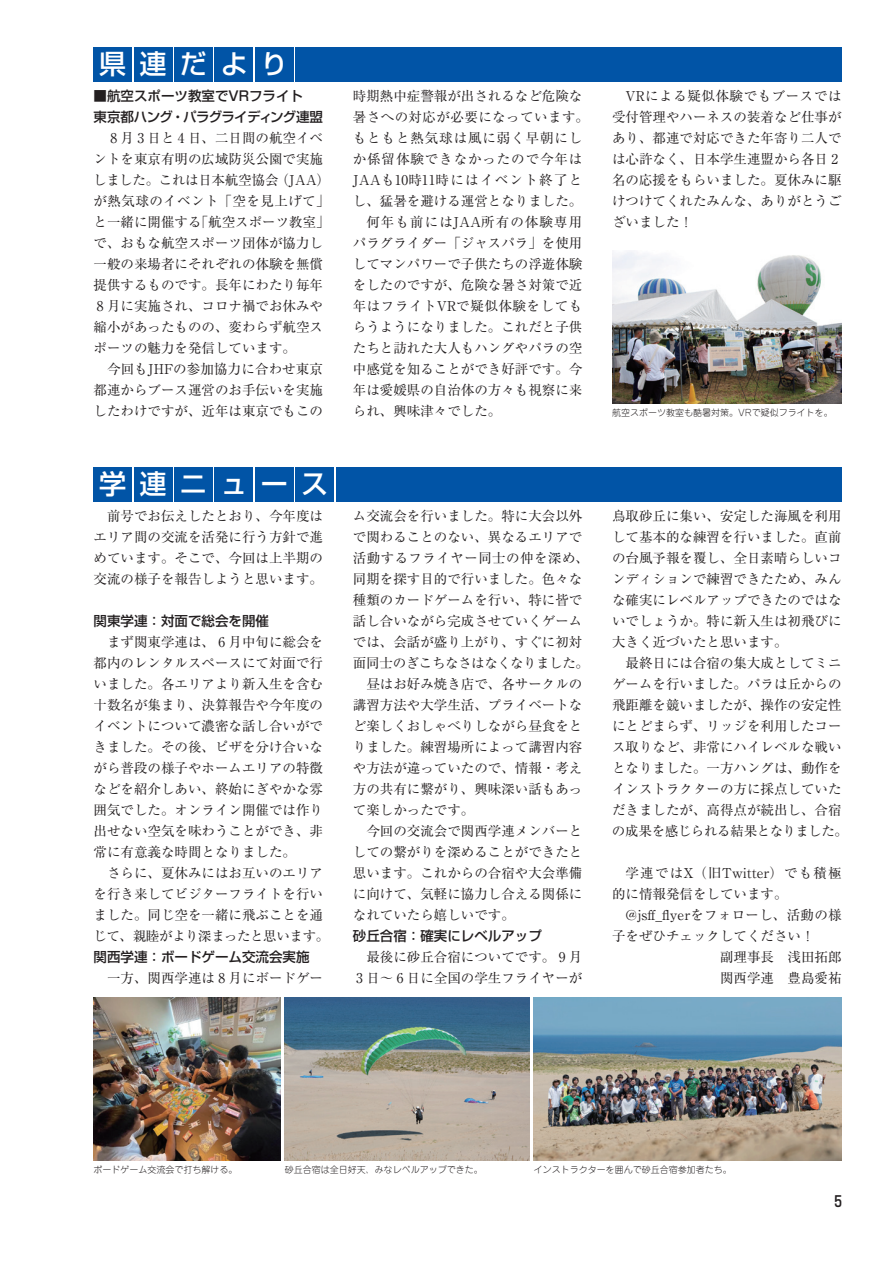
<style>
.page{position:relative;width:893px;height:1263px;background:#fff}
.page>*{position:absolute;margin:0;border:0;box-sizing:border-box;transform-origin:0 0}
.t1{font:500 27px "Shin Go Pr 6";letter-spacing:.495em;color:#fff}
.t2{font:500 15px "Shin Go Pr 6";color:#231f20}
.t3{font:13.5px/21px "Ryumin Pr 6";color:#231f20;text-align:justify}
.t4{font:500 13.5px/21px "Shin Go Pr 6";color:#231f20}
.t5{font:13.5px "Ryumin Pr 6";letter-spacing:.035em;color:#231f20}
.t6{font:13.5px "Ryumin Pr 6";letter-spacing:.065em;color:#231f20}
.t7{font:13.5px "Ryumin Pr 6";letter-spacing:.02em;color:#231f20}
.t8{font:13.5px "Ryumin Pr 6";letter-spacing:.055em;color:#231f20}
.t9{font:13.5px "Ryumin Pr 6";letter-spacing:-.03em;color:#231f20}
.t10{font:13.5px "Ryumin Pr 6";letter-spacing:.04em;color:#231f20}
.t11{font:13.5px "Ryumin Pr 6";letter-spacing:.08em;color:#231f20}
.t12{font:300 9px "Jun 101 Pro";color:#231f20}
</style>
<div class="page">
<div style="left:94px;top:47px;width:38px;height:34px;background:#0154a6"></div>
<div style="left:134px;top:47px;width:38px;height:34px;background:#0154a6"></div>
<div style="left:174px;top:47px;width:39px;height:34px;background:#0154a6"></div>
<div style="left:215px;top:47px;width:38px;height:34px;background:#0154a6"></div>
<div style="left:255px;top:47px;width:38px;height:34px;background:#0154a6"></div>
<div style="left:296px;top:47px;width:546px;height:34px;background:#0154a6"></div>
<img style="left:612px;top:251px;width:230px;height:153px">
<div style="left:94px;top:467px;width:38px;height:34px;background:#0154a6"></div>
<div style="left:134px;top:467px;width:38px;height:34px;background:#0154a6"></div>
<div style="left:174px;top:467px;width:39px;height:34px;background:#0154a6"></div>
<div style="left:215px;top:467px;width:38px;height:34px;background:#0154a6"></div>
<div style="left:255px;top:467px;width:38px;height:34px;background:#0154a6"></div>
<div style="left:296px;top:467px;width:38px;height:34px;background:#0154a6"></div>
<div style="left:336px;top:467px;width:506px;height:34px;background:#0154a6"></div>
<img style="left:94px;top:997px;width:187px;height:163px">
<img style="left:285px;top:997px;width:244px;height:163px">
<img style="left:534px;top:997px;width:308px;height:163px">
<h1 class="t1" style="left:99px;top:42px;width:190px">県連だより</h1>
<p class="t4" style="left:94px;top:84px;width:231px">■航空スポーツ教室でVRフライト<br>東京都ハング・パラグライディング連盟</p>
<p class="t3" style="left:93px;top:126px;width:238px;text-align:left;text-indent:17px">8 月 3 日と 4 日、二日間の航空イベントを東京有明の広域防災公園で実施しました。これは日本航空協会（JAA）が熱気球のイベント「空を見上げて」と一緒に開催する「航空スポーツ教室」で、おもな航空スポーツ団体が協力し一般の来場者にそれぞれの体験を無償提供するものです。長年にわたり毎年<br>8 月に実施され、コロナ禍でお休みや縮小があったものの、変わらず航空スポーツの魅力を発信しています。</p>
<p class="t3" style="left:94px;top:357px;width:231px;text-indent:13px">今回もJHFの参加協力に合わせ東京都連からブース運営のお手伝いを実施したわけですが、近年は東京でもこの</p>
<h1 class="t1" style="left:99px;top:462px;width:230px">学連ニュース</h1>
<p class="t3" style="left:94px;top:504px;width:231px;text-indent:14px">前号でお伝えしたとおり、今年度はエリア間の交流を活発に行う方針で進めています。そこで、今回は上半期の交流の様子を報告しようと思います。</p>
<p class="t4" style="left:94px;top:609px;width:177px">関東学連：対面で総会を開催</p>
<p class="t3" style="left:94px;top:630px;width:231px;text-indent:14px">まず関東学連は、 6 月中旬に総会を都内のレンタルスペースにて対面で行いました。各エリアより新入生を含む十数名が集まり、決算報告や今年度のイベントについて濃密な話し合いができました。その後、ピザを分け合いながら普段の様子やホームエリアの特徴などを紹介しあい、終始にぎやかな雰囲気でした。オンライン開催では作り出せない空気を味わうことができ、非常に有意義な時間となりました。</p>
<p class="t3" style="left:93px;top:861px;width:238px;text-align:center">さらに、夏休みにはお互いのエリア<br>を行き来してビジターフライトを行いました。同じ空を一緒に飛ぶことを通じて、親睦がより深まったと思います。</p>
<p class="t4" style="left:94px;top:945px;width:217px">関西学連：ボードゲーム交流会実施</p>
<p class="t3" style="left:107px;top:967px;width:217px">一方、関西学連は 8 月にボードゲー</p>
<p class="t3" style="left:353px;top:84px;width:231px">時期熱中症警報が出されるなど危険な</p>
<p class="t5" style="left:353px;top:106px;width:238px">暑さへの対応が必要になっています。</p>
<p class="t6" style="left:353px;top:127px;width:231px">もともと熱気球は風に弱く早朝にし</p>
<p class="t6" style="left:353px;top:148px;width:231px">か係留体験できなかったので今年は</p>
<p class="t8" style="left:353px;top:169px;width:231px">JAAも10時11時にはイベント終了と</p>
<p class="t3" style="left:353px;top:190px;width:231px">し、猛暑を避ける運営となりました。</p>
<p class="t11" style="left:366px;top:211px;width:217px">何年も前にはJAA所有の体験専用</p>
<p class="t3" style="left:353px;top:232px;width:231px">パラグライダー「ジャスパラ」を使用</p>
<p class="t3" style="left:353px;top:253px;width:231px">してマンパワーで子供たちの浮遊体験</p>
<p class="t3" style="left:353px;top:274px;width:231px">をしたのですが、危険な暑さ対策で近</p>
<p class="t10" style="left:353px;top:295px;width:231px">年はフライトVRで疑似体験をしても</p>
<p class="t3" style="left:353px;top:316px;width:231px">らうようになりました。これだと子供</p>
<p class="t3" style="left:353px;top:337px;width:231px">たちと訪れた大人もハングやパラの空</p>
<p class="t3" style="left:353px;top:358px;width:231px">中感覚を知ることができ好評です。今</p>
<p class="t3" style="left:353px;top:379px;width:231px">年は愛媛県の自治体の方々も視察に来</p>
<p class="t3" style="left:353px;top:400px;width:150px">られ、興味津々でした。</p>
<p class="t3" style="left:353px;top:505px;width:231px">ム交流会を行いました。特に大会以外</p>
<p class="t3" style="left:353px;top:526px;width:231px">で関わることのない、異なるエリアで</p>
<p class="t5" style="left:353px;top:547px;width:238px">活動するフライヤー同士の仲を深め、</p>
<p class="t3" style="left:353px;top:568px;width:231px">同期を探す目的で行いました。色々な</p>
<p class="t3" style="left:353px;top:589px;width:231px">種類のカードゲームを行い、特に皆で</p>
<p class="t3" style="left:353px;top:610px;width:231px">話し合いながら完成させていくゲーム</p>
<p class="t3" style="left:353px;top:631px;width:231px">では、会話が盛り上がり、すぐに初対</p>
<p class="t9" style="left:353px;top:652px;width:238px">面同士のぎこちなさはなくなりました。</p>
<p class="t3" style="left:366px;top:673px;width:218px">昼はお好み焼き店で、各サークルの</p>
<p class="t3" style="left:353px;top:694px;width:231px">講習方法や大学生活、プライベートな</p>
<p class="t3" style="left:353px;top:715px;width:231px">ど楽しくおしゃべりしながら昼食をと</p>
<p class="t3" style="left:353px;top:736px;width:231px">りました。練習場所によって講習内容</p>
<p class="t3" style="left:353px;top:757px;width:231px">や方法が違っていたので、情報・考え</p>
<p class="t3" style="left:353px;top:778px;width:231px">方の共有に繋がり、興味深い話もあっ</p>
<p class="t3" style="left:353px;top:799px;width:123px">て楽しかったです。</p>
<p class="t3" style="left:366px;top:820px;width:218px">今回の交流会で関西学連メンバーと</p>
<p class="t3" style="left:353px;top:841px;width:231px">しての繋がりを深めることができたと</p>
<p class="t3" style="left:353px;top:862px;width:231px">思います。これからの合宿や大会準備</p>
<p class="t3" style="left:353px;top:883px;width:231px">に向けて、気軽に協力し合える関係に</p>
<p class="t3" style="left:353px;top:904px;width:164px">なれていたら嬉しいです。</p>
<p class="t4" style="left:353px;top:924px;width:191px">砂丘合宿：確実にレベルアップ</p>
<p class="t3" style="left:356px;top:946px;width:228px;text-align:right">最後に砂丘合宿についてです。 9 月<br>3 日～ 6 日に全国の学生フライヤーが</p>
<p class="t3" style="left:612px;top:85px;width:231px;text-align:left;text-indent:14px">VRによる疑似体験でもブースでは受付管理やハーネスの装着など仕事があり、都連で対応できた年寄り二人では心許なく、日本学生連盟から各日 2名の応援をもらいました。夏休みに駆けつけてくれたみんな、ありがとうございました！</p>
<p class="t12" style="left:612px;top:406px;width:222px">航空スポーツ教室も酷暑対策。VRで疑似フライトを。</p>
<p class="t3" style="left:612px;top:505px;width:231px">鳥取砂丘に集い、安定した海風を利用して基本的な練習を行いました。直前の台風予報を覆し、全日素晴らしいコンディションで練習できたため、みんな確実にレベルアップできたのではないでしょうか。特に新入生は初飛びに大きく近づいたと思います。</p>
<p class="t3" style="left:612px;top:652px;width:238px;text-align:center">最終日には合宿の集大成としてミニ<br>ゲームを行いました。パラは丘からの飛距離を競いましたが、操作の安定性にとどまらず、リッジを利用したコース取りなど、非常にハイレベルな戦いとなりました。一方ハングは、動作をインストラクターの方に採点していただきましたが、高得点が続出し、合宿の成果を感じられる結果となりました。</p>
<p class="t3" style="left:612px;top:862px;width:231px;text-indent:14px">学連ではX（旧Twitter）でも積極的に情報発信をしています。</p>
<p class="t7" style="left:626px;top:904px;width:217px">@jsff_flyerをフォローし、活動の様</p>
<p class="t3" style="left:612px;top:925px;width:204px">子をぜひチェックしてください！</p>
<p class="t3" style="left:720px;top:946px;width:123px">副理事長　浅田拓郎</p>
<p class="t3" style="left:720px;top:967px;width:123px">関西学連　豊島愛祐</p>
<p class="t12" style="left:94px;top:1162px;width:145px">ボードゲーム交流会で打ち解ける。</p>
<p class="t12" style="left:285px;top:1162px;width:199px">砂丘合宿は全日好天、みなレベルアップできた。</p>
<p class="t12" style="left:534px;top:1162px;width:199px">インストラクターを囲んで砂丘合宿参加者たち。</p>
<p class="t2" style="left:834px;top:1189px;width:9px">5</p>
</div>
